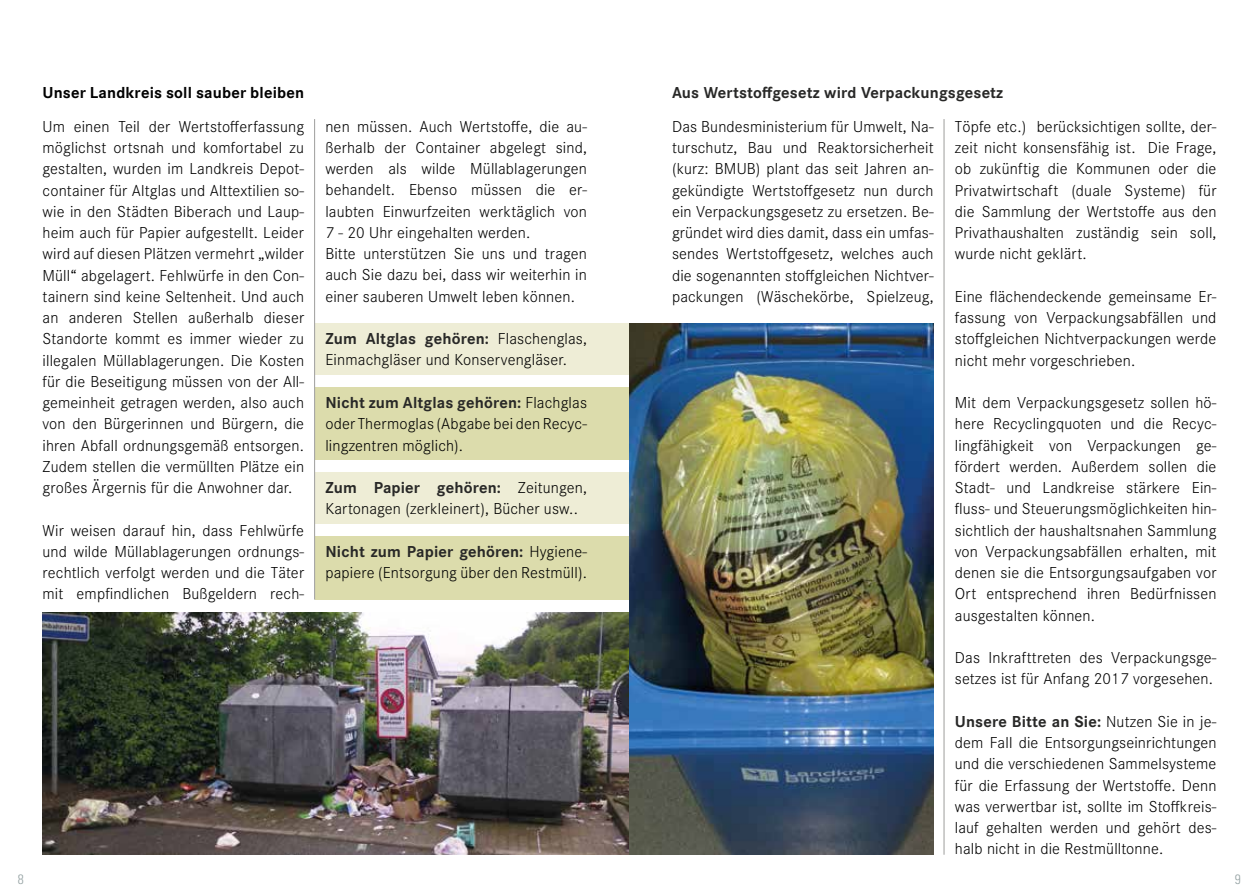
<style>
.page{position:relative;width:1259px;height:893px;background:#fff}
.page>*{position:absolute;margin:0;border:0;box-sizing:border-box;transform-origin:0 0}
.t1{font:300 16.5px/21.3px "Corporate S";letter-spacing:.01em;color:#000;text-align:justify}
.t2{font:700 16.5px "Corporate S";letter-spacing:.01em;color:#282827}
.t3{font:700 16.5px "Corporate S";letter-spacing:.01em;color:#000}
.t4{font:300 condensed 13.5px "Univers LT Std";color:#95a2a3}
.s1{font-weight:700;color:#282827}
</style>
<div class="page">
<div style="left:315px;top:536px;width:314px;height:64px;background:#dcdcac"></div>
<div style="left:315px;top:472px;width:314px;height:51px;background:#eeedd6"></div>
<div style="left:315px;top:323px;width:314px;height:51px;background:#eeedd6"></div>
<div style="left:315px;top:387px;width:314px;height:72px;background:#dcdcac"></div>
<img style="left:43px;top:612px;width:586px;height:243px">
<hr style="left:314px;top:119px;width:1px;height:481px;background:#9d9d9c">
<img style="left:629px;top:323px;width:304px;height:532px">
<hr style="left:943px;top:119px;width:1px;height:736px;background:#9d9d9c">
<p class="t3" style="left:43px;top:83px;width:263px">Unser Landkreis soll sauber bleiben</p>
<p class="t1" style="left:43px;top:116px;width:263px">Um einen Teil der Wertstofferfassung möglichst ortsnah und komfortabel zu gestalten, wurden im Landkreis Depot&shy;container für Altglas und Alttextilien so&shy;wie in den Städten Biberach und Laup&shy;heim auch für Papier aufgestellt. Leider wird auf diesen Plätzen vermehrt „wilder Müll“ abgelagert. Fehlwürfe in den Con&shy;tainern sind keine Seltenheit. Und auch an anderen Stellen außerhalb dieser Standorte kommt es immer wieder zu illegalen Müllablagerungen. Die Kosten für die Beseitigung müssen von der All&shy;gemeinheit getragen werden, also auch von den Bürgerinnen und Bürgern, die ihren Abfall ordnungsgemäß entsorgen.<br>Zudem stellen die vermüllten Plätze ein großes Ärgernis für die Anwohner dar.</p>
<p class="t1" style="left:43px;top:520px;width:263px">Wir weisen darauf hin, dass Fehlwürfe und wilde Müllablagerungen ordnungs&shy;rechtlich verfolgt werden und die Täter mit empfindlichen Bußgeldern rech-</p>
<p class="t1" style="left:325px;top:116px;width:263px;text-align:left">nen müssen. Auch Wertstoffe, die au&shy;ßerhalb der Container abgelegt sind, werden als wilde Müllablagerungen behandelt. Ebenso müssen die er&shy;laubten Einwurfzeiten werktäglich von 7 - 20 Uhr eingehalten werden.<br>Bitte unterstützen Sie uns und tragen auch Sie dazu bei, dass wir weiterhin in einer sauberen Umwelt leben können.</p>
<p class="t1" style="left:325px;top:328px;width:263px"><span class="s1">Zum Altglas gehören:</span> Flaschenglas,<br>Einmachgläser und Konservengläser.</p>
<p class="t1" style="left:325px;top:392px;width:263px"><span class="s1">Nicht zum Altglas gehören:</span> Flachglas oder Thermoglas (Abgabe bei den Recyc&shy;lingzentren möglich).</p>
<p class="t1" style="left:325px;top:477px;width:263px"><span class="s1">Zum Papier gehören:</span> Zeitungen,<br>Kartonagen (zerkleinert), Bücher usw..</p>
<p class="t1" style="left:325px;top:541px;width:263px"><span class="s1">Nicht zum Papier gehören:</span> Hygiene&shy;papiere (Entsorgung über den Restmüll).</p>
<p class="t2" style="left:672px;top:83px;width:333px">Aus Wertstoffgesetz wird Verpackungsgesetz</p>
<p class="t1" style="left:955px;top:116px;width:263px">Töpfe etc.) berücksichtigen sollte, der&shy;zeit nicht konsensfähig ist. Die Frage, ob zukünftig die Kommunen oder die Privatwirtschaft (duale Systeme) für die Sammlung der Wertstoffe aus den Privathaushalten zuständig sein soll, wurde nicht geklärt.</p>
<p class="t1" style="left:955px;top:286px;width:263px">Eine flächendeckende gemeinsame Er&shy;fassung von Verpackungsabfällen und stoffgleichen Nichtverpackungen werde nicht mehr vorgeschrieben.</p>
<p class="t1" style="left:955px;top:392px;width:263px">Mit dem Verpackungsgesetz sollen hö&shy;here Recyclingquoten und die Recyc&shy;lingfähigkeit von Verpackungen ge&shy;fördert werden. Außerdem sollen die Stadt- und Landkreise stärkere Ein&shy;fluss- und Steuerungsmöglichkeiten hin&shy;sichtlich der haushaltsnahen Sammlung von Verpackungsabfällen erhalten, mit denen sie die Entsorgungsaufgaben vor Ort entsprechend ihren Bedürfnissen ausgestalten können.</p>
<p class="t1" style="left:955px;top:647px;width:263px">Das Inkrafttreten des Verpackungsge&shy;setzes ist für Anfang 2017 vorgesehen.</p>
<p class="t1" style="left:955px;top:711px;width:263px"><span class="s1">Unsere Bitte an Sie:</span> Nutzen Sie in je&shy;dem Fall die Entsorgungseinrichtungen und die verschiedenen Sammelsysteme für die Erfassung der Wertstoffe. Denn was verwertbar ist, sollte im Stoffkreis&shy;lauf gehalten werden und gehört des&shy;halb nicht in die Restmülltonne.</p>
<p class="t1" style="left:672px;top:116px;width:263px">Das Bundesministerium für Umwelt, Na&shy;turschutz, Bau und Reaktorsicherheit (kurz: BMUB) plant das seit Jahren an&shy;gekündigte Wertstoffgesetz nun durch ein Verpackungsgesetz zu ersetzen. Be&shy;gründet wird dies damit, dass ein umfas&shy;sendes Wertstoffgesetz, welches auch die sogenannten stoffgleichen Nichtver&shy;packungen (Wäschekörbe, Spielzeug,</p>
<p class="t4" style="left:18px;top:872px;width:7px">8</p>
<p class="t4" style="left:1234px;top:872px;width:7px">9</p>
</div>
